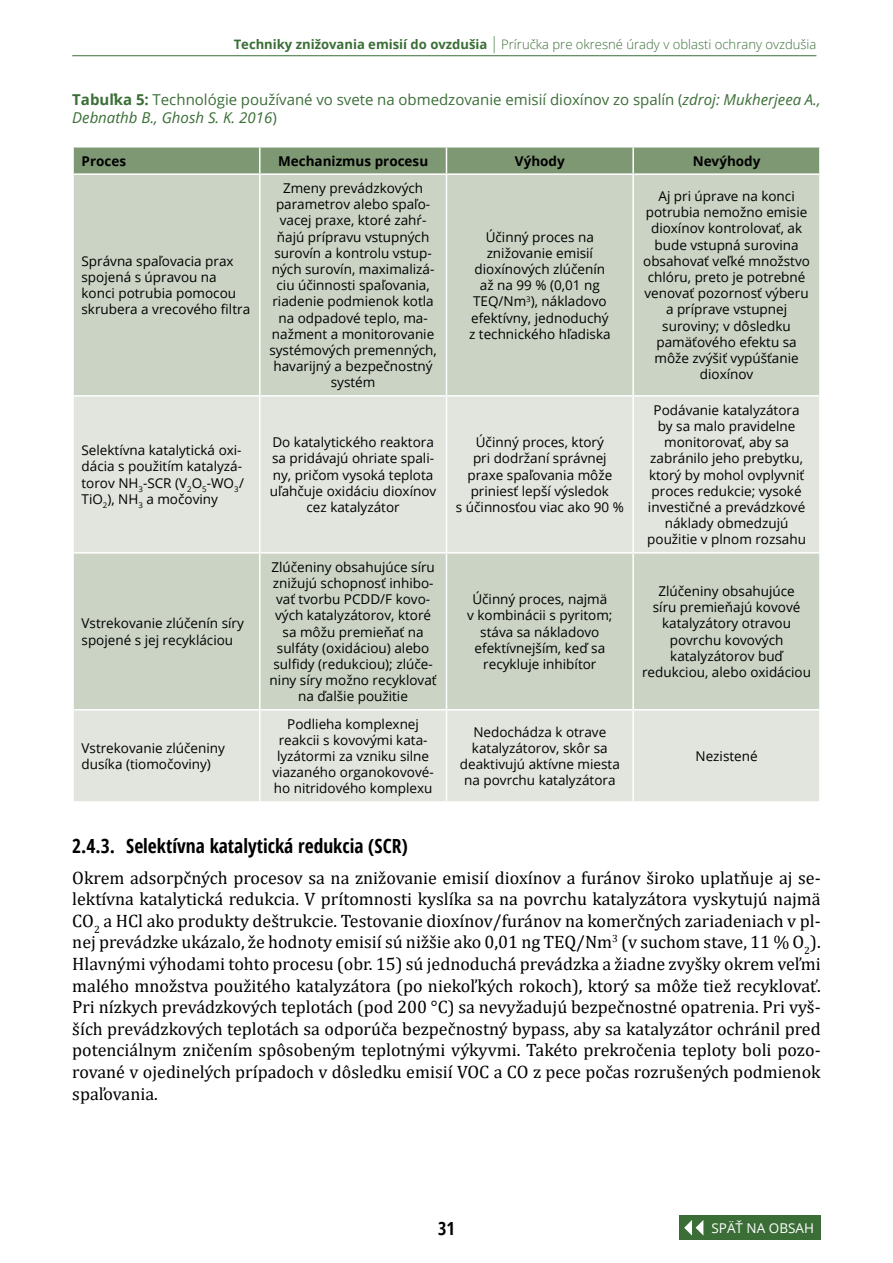
<style>
.page{position:relative;width:893px;height:1263px;background:#fff}
.page>*{position:absolute;margin:0;border:0;box-sizing:border-box;transform-origin:0 0}
.Podnadpis_2{font:700 condensed 19.5px "Open Sans";color:#000}
.odrážky{font:18px/21.6px "Cambria";color:#000;text-align:justify}
.t1{font:700 condensed 18px "Open Sans";color:#000}
.popis_tabuľky{font:15px/18px "Open Sans";color:#3b6e37}
.Obsah_tabuľky{font:13.5px/16.2px "Open Sans";color:#000;text-align:center}
.Obsah_tabuľky-2{font:700 13.5px "Open Sans";color:#000}
.t2{font:13.5px "Open Sans";color:#fff}
.t3{font:300 13.05px "Open Sans";color:#3b6e37}
.s1{font-weight:700}
.s2{font-size:16.95px}
.s3{font-style:italic}
</style>
<div class="page">
<hr style="left:72px;top:55px;width:744px;height:1px;background:#3b6e37">
<div style="left:679px;top:1215px;width:142px;height:25px;background:#3b6e37"></div>
<svg style="left:684px;top:1220px;width:19px;height:15px"></svg>
<div style="left:74px;top:175px;width:745px;height:220px;background:#cbd3c4"></div>
<svg style="left:74px;top:397px;width:745px;height:404px;background:#d8ded3"></svg>
<div style="left:74px;top:148px;width:745px;height:25px;background:#7e9874"></div>
<hr style="left:632px;top:148px;width:2px;height:25px;background:#fff">
<hr style="left:259px;top:175px;width:1px;height:220px;background:#fff">
<hr style="left:446px;top:175px;width:1px;height:220px;background:#fff">
<hr style="left:632px;top:175px;width:2px;height:220px;background:#fff">
<hr style="left:259px;top:397px;width:1px;height:155px;background:#fff">
<hr style="left:446px;top:397px;width:1px;height:155px;background:#fff">
<hr style="left:632px;top:397px;width:2px;height:155px;background:#fff">
<hr style="left:72px;top:552px;width:188px;height:2px;background:#fff">
<hr style="left:260px;top:552px;width:186px;height:2px;background:#fff">
<hr style="left:259px;top:554px;width:1px;height:155px;background:#fff">
<hr style="left:446px;top:552px;width:187px;height:2px;background:#fff">
<hr style="left:446px;top:554px;width:1px;height:155px;background:#fff">
<hr style="left:633px;top:552px;width:188px;height:2px;background:#fff">
<hr style="left:632px;top:554px;width:2px;height:155px;background:#fff">
<hr style="left:72px;top:709px;width:188px;height:1px;background:#fff">
<hr style="left:260px;top:709px;width:186px;height:1px;background:#fff">
<hr style="left:259px;top:710px;width:1px;height:91px;background:#fff">
<hr style="left:446px;top:709px;width:187px;height:1px;background:#fff">
<hr style="left:446px;top:710px;width:1px;height:91px;background:#fff">
<hr style="left:633px;top:709px;width:188px;height:1px;background:#fff">
<hr style="left:632px;top:710px;width:2px;height:91px;background:#fff">
<p class="t3" style="left:234px;top:36px;width:584px"><span class="s1">Techniky znižovania emisií do ovzdušia</span> <span class="s2">|</span> Príručka pre okresné úrady v oblasti ochrany ovzdušia</p>
<p class="popis_tabuľky" style="left:72px;top:90px;width:750px"><span class="s1">Tabuľka 5:</span> Technológie používané vo svete na obmedzovanie emisií dioxínov zo spalín (<span class="s3">zdroj: Mukherjeea A.,<br>Debnathb B., Ghosh S. K. 2016</span>)</p>
<p class="Obsah_tabuľky-2" style="left:82px;top:151px;width:46px">Proces</p>
<p class="Obsah_tabuľky-2" style="left:278px;top:151px;width:152px">Mechanizmus procesu</p>
<p class="Obsah_tabuľky-2" style="left:515px;top:151px;width:51px">Výhody</p>
<p class="Obsah_tabuľky-2" style="left:693px;top:151px;width:69px">Nevýhody</p>
<p class="Obsah_tabuľky" style="left:82px;top:253px;width:170px;text-align:left">Správna spaľovacia prax spojená s úpravou na konci potrubia pomocou skrubera a vrecového filtra</p>
<p class="Obsah_tabuľky" style="left:269px;top:180px;width:169px">Zmeny prevádzkových parametrov alebo spaľo&shy;vacej praxe, ktoré zahŕ&shy;ňajú prípravu vstupných surovín a kontrolu vstup&shy;ných surovín, maximalizá&shy;ciu účinnosti spaľovania, riadenie podmienok kotla na odpadové teplo, ma&shy;nažment a monitorovanie systémových premenných, havarijný a bezpečnostný systém</p>
<p class="Obsah_tabuľky" style="left:469px;top:228px;width:143px">Účinný proces na znižovanie emisií dioxínových zlúčenín až na 99 % (0,01 ng<br>TEQ/Nm<sup>3</sup>), nákladovo efektívny, jednoduchý z technického hľadiska</p>
<p class="Obsah_tabuľky" style="left:82px;top:442px;width:164px;text-align:left">Selektívna katalytická oxi&shy;dácia s použitím katalyzá&shy;torov NH<sub>3</sub>-SCR (V<sub>2</sub>O<sub>5</sub>-WO<sub>3</sub>/<br>TiO<sub>2</sub>), NH<sub>3</sub> a močoviny</p>
<p class="Obsah_tabuľky" style="left:270px;top:434px;width:168px">Do katalytického reaktora sa pridávajú ohriate spali&shy;ny, pričom vysoká teplota uľahčuje oxidáciu dioxínov cez katalyzátor</p>
<p class="Obsah_tabuľky" style="left:456px;top:434px;width:169px">Účinný proces, ktorý<br>pri dodržaní správnej praxe spaľovania môže priniesť lepší výsledok<br>s účinnosťou viac ako 90 %</p>
<p class="Obsah_tabuľky" style="left:643px;top:188px;width:168px">Aj pri úprave na konci potrubia nemožno emisie dioxínov kontrolovať, ak bude vstupná surovina obsahovať veľké množstvo chlóru, preto je potrebné venovať pozornosť výberu a príprave vstupnej suroviny; v dôsledku pamäťového efektu sa môže zvýšiť vypúšťanie dioxínov</p>
<p class="Obsah_tabuľky" style="left:647px;top:401px;width:160px">Podávanie katalyzátora by sa malo pravidelne monitorovať, aby sa zabránilo jeho prebytku, ktorý by mohol ovplyvniť proces redukcie; vysoké investičné a prevádzkové náklady obmedzujú použitie v plnom rozsahu</p>
<p class="Obsah_tabuľky" style="left:82px;top:615px;width:164px;text-align:left">Vstrekovanie zlúčenín síry spojené s jej recykláciou</p>
<p class="Obsah_tabuľky" style="left:82px;top:740px;width:145px;text-align:left">Vstrekovanie zlúčeniny dusíka (tiomočoviny)</p>
<p class="Obsah_tabuľky" style="left:270px;top:558px;width:168px">Zlúčeniny obsahujúce síru znižujú schopnosť inhibo&shy;vať tvorbu PCDD/F kovo&shy;vých katalyzátorov, ktoré sa môžu premieňať na sulfáty (oxidáciou) alebo sulfidy (redukciou); zlúče&shy;niny síry možno recyklovať na ďalšie použitie</p>
<p class="Obsah_tabuľky" style="left:467px;top:591px;width:147px">Účinný proces, najmä<br>v kombinácii s pyritom; stáva sa nákladovo efektívnejším, keď sa recykluje inhibítor</p>
<p class="Obsah_tabuľky" style="left:642px;top:583px;width:170px">Zlúčeniny obsahujúce<br>síru premieňajú kovové katalyzátory otravou povrchu kovových katalyzátorov buď redukciou, alebo oxidáciou</p>
<p class="Obsah_tabuľky" style="left:273px;top:715px;width:163px">Podlieha komplexnej reakcii s kovovými kata&shy;lyzátormi za vzniku silne viazaného organokovové&shy;ho nitridového komplexu</p>
<p class="Obsah_tabuľky" style="left:460px;top:723px;width:162px">Nedochádza k otrave katalyzátorov, skôr sa deaktivujú aktívne miesta na povrchu katalyzátora</p>
<p class="Obsah_tabuľky" style="left:695px;top:748px;width:64px">Nezistené</p>
<p class="Podnadpis_2" style="left:72px;top:832px;width:337px">2.4.3. Selektívna katalytická redukcia (SCR)</p>
<p class="odrážky" style="left:72px;top:866px;width:750px">Okrem adsorpčných procesov sa na znižovanie emisií dioxínov a furánov široko uplatňuje aj se&shy;lektívna katalytická redukcia. V prítomnosti kyslíka sa na povrchu katalyzátora vyskytujú najmä CO<sub>2</sub> a HCl ako produkty deštrukcie. Testovanie dioxínov/furánov na komerčných zariadeniach v pl&shy;nej prevádzke ukázalo, že hodnoty emisií sú nižšie ako 0,01 ng TEQ/Nm<sup>3</sup> (v suchom stave, 11 % O<sub>2</sub>).<br>Hlavnými výhodami tohto procesu (obr. 15) sú jednoduchá prevádzka a žiadne zvyšky okrem veľmi malého množstva použitého katalyzátora (po niekoľkých rokoch), ktorý sa môže tiež recyklovať.<br>Pri nízkych prevádzkových teplotách (pod 200 °C) sa nevyžadujú bezpečnostné opatrenia. Pri vyš&shy;ších prevádzkových teplotách sa odporúča bezpečnostný bypass, aby sa katalyzátor ochránil pred potenciálnym zničením spôsobeným teplotnými výkyvmi. Takéto prekročenia teploty boli pozo&shy;rované v ojedinelých prípadoch v dôsledku emisií VOC a CO z pece počas rozrušených podmienok spaľovania.</p>
<h2 class="t1" style="left:438px;top:1216px;width:18px">31</h2>
<p class="t2" style="left:711px;top:1219px;width:104px">SPÄŤ NA OBSAH</p>
</div>
